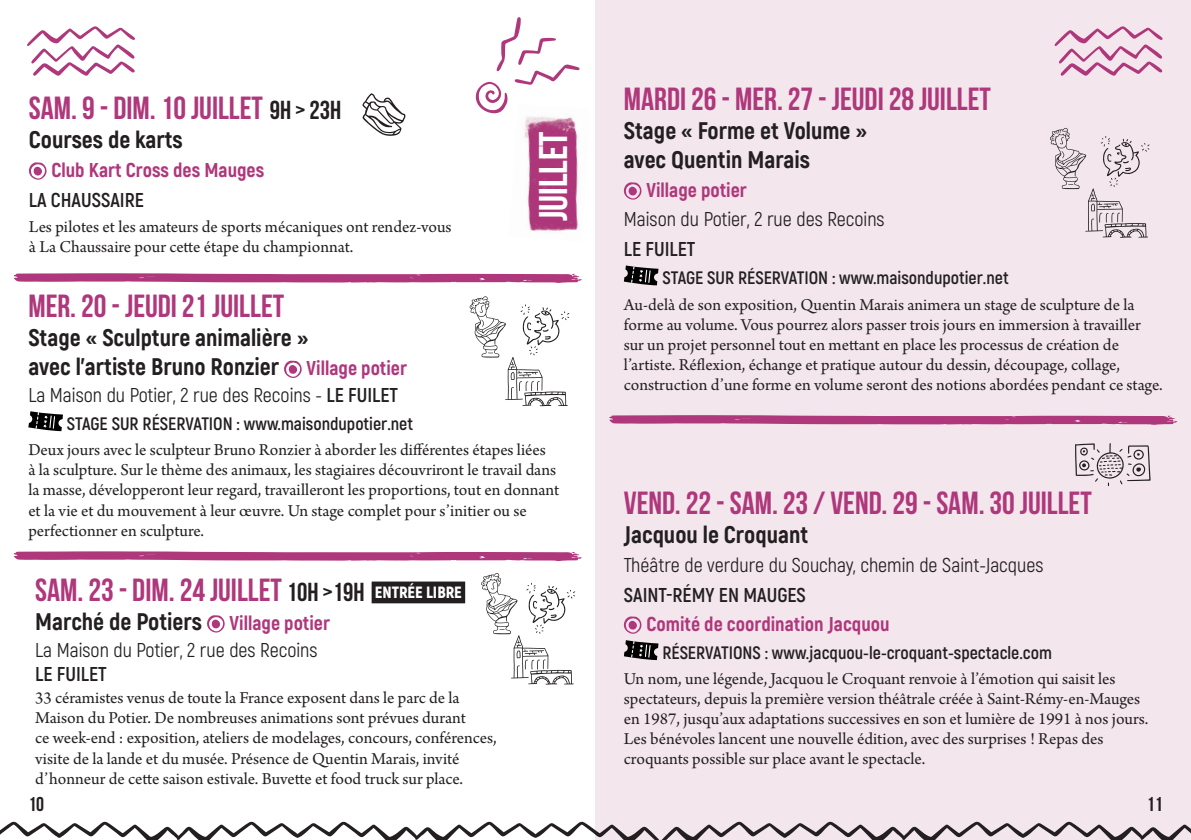
<style>
.page{position:relative;width:1191px;height:840px;background:#fff}
.page>*{position:absolute;margin:0;border:0;box-sizing:border-box;transform-origin:0 0}
.t1{font:700 40px "Bebas Neue";color:#fff}
.t2{font:700 32px "Bebas Neue";color:#af377b}
.t3{font:800 24px/28.8px "Akrobat";color:#231f20}
.t4{font:20px "Akrobat";color:#231f20}
.t5{font:800 20px "Akrobat";color:#af377b}
.t6{font:700 20px "Akrobat";color:#231f20}
.t7{font:700 20px "Bebas Neue";color:#231f20}
.t8{font:700 18px "Akrobat";color:#231f20}
.t9{font:17.6px/20px "Arno Pro";color:#231f20}
.t10{font:900 16.4px "Akrobat";color:#fff}
.s1{font-size:26px;color:#231f20}
.s2{font-size:20px;color:#af377b}
.s3{font-weight:700}
</style>
<div class="page">
<div style="left:595px;top:0;width:596px;height:839px;background:#f3e7ed"></div>
<img style="left:524px;top:116px;width:54px;height:116px">
<svg style="left:0;top:821px;width:1191px;height:18px"></svg>
<svg style="left:609px;top:415px;width:569px;height:10px;background:#bb5790"></svg>
<svg style="left:14px;top:273px;width:568px;height:10px;background:#bd5b93"></svg>
<svg style="left:14px;top:551px;width:568px;height:10px;background:#bd5b93"></svg>
<svg style="left:28px;top:162px;width:19px;height:18px"></svg>
<svg style="left:362px;top:93px;width:43px;height:43px"></svg>
<svg style="left:284px;top:360px;width:18px;height:18px"></svg>
<svg style="left:28px;top:411px;width:35px;height:20px"></svg>
<svg style="left:469px;top:296px;width:100px;height:110px"></svg>
<svg style="left:481px;top:573px;width:94px;height:111px"></svg>
<svg style="left:207px;top:615px;width:18px;height:17px"></svg>
<div style="left:371px;top:581px;width:94px;height:22px;background:#231f20"></div>
<svg style="left:27px;top:26px;width:108px;height:50px"></svg>
<svg style="left:1054px;top:26px;width:108px;height:50px"></svg>
<svg style="left:475px;top:17px;width:105px;height:96px"></svg>
<svg style="left:623px;top:182px;width:19px;height:17px"></svg>
<svg style="left:624px;top:265px;width:34px;height:20px"></svg>
<svg style="left:1050px;top:128px;width:99px;height:109px"></svg>
<svg style="left:623px;top:616px;width:19px;height:17px"></svg>
<svg style="left:624px;top:640px;width:34px;height:19px"></svg>
<svg style="left:1075px;top:443px;width:75px;height:43px"></svg>
<h2 class="t2" style="left:29px;top:90px;width:314px">SAM. 9 - DIM. 10 JUILLET <span class="s1">9H &gt; 23H</span></h2>
<h3 class="t3" style="left:29px;top:125px;width:155px">Courses de karts</h3>
<p class="t5" style="left:52px;top:157px;width:214px">Club Kart Cross des Mauges</p>
<p class="t6" style="left:29px;top:187px;width:117px">LA CHAUSSAIRE</p>
<p class="t9" style="left:29px;top:218px;width:424px">Les pilotes et les amateurs de sports mécaniques ont rendez-vous à La Chaussaire pour cette étape du championnat.</p>
<h2 class="t2" style="left:28px;top:288px;width:257px">MER. 20 - JEUDI 21 JUILLET</h2>
<h3 class="t3" style="left:28px;top:323px;width:380px">Stage « Sculpture animalière »<br>avec l’artiste Bruno Ronzier <span class="s2">Village potier</span></h3>
<p class="t4" style="left:28px;top:383px;width:371px">La Maison du Potier, 2 rue des Recoins - <span class="s3">LE FUILET</span></p>
<p class="t8" style="left:67px;top:412px;width:348px">STAGE SUR RÉSERVATION : www.maisondupotier.net</p>
<p class="t9" style="left:28px;top:441px;width:532px">Deux jours avec le sculpteur Bruno Ronzier à aborder les différentes étapes liées<br>à la sculpture. Sur le thème des animaux, les stagiaires découvriront le travail dans la masse, développeront leur regard, travailleront les proportions, tout en donnant et la vie et du mouvement à leur œuvre. Un stage complet pour s’initier ou se perfectionner en sculpture.</p>
<h2 class="t2" style="left:35px;top:572px;width:331px">SAM. 23 - DIM. 24 JUILLET <span class="s1">10H &gt;19H</span></h2>
<h3 class="t3" style="left:35px;top:606px;width:296px">Marché de Potiers <span class="s2">Village potier</span></h3>
<p class="t4" style="left:35px;top:637px;width:284px">La Maison du Potier, 2 rue des Recoins</p>
<p class="t6" style="left:35px;top:660px;width:73px">LE FUILET</p>
<p class="t9" style="left:35px;top:688px;width:463px">33 céramistes venus de toute la France exposent dans le parc de la Maison du Potier. De nombreuses animations sont prévues durant<br>ce week-end : exposition, ateliers de modelages, concours, conférences, visite de la lande et du musée. Présence de Quentin Marais, invité d’honneur de cette saison estivale. Buvette et food truck sur place.</p>
<h1 class="t1" style="left:531px;top:221px;width:91px;rotate:-90deg">JUILLET</h1>
<p class="t10" style="left:375px;top:581px;width:88px">ENTRÉE LIBRE</p>
<p class="t7" style="left:28px;top:792px;width:17px">10</p>
<h2 class="t2" style="left:624px;top:82px;width:368px">MARDI 26 - MER. 27 - JEUDI 28 JUILLET</h2>
<h3 class="t3" style="left:624px;top:116px;width:245px">Stage « Forme et Volume » avec Quentin Marais</h3>
<p class="t5" style="left:646px;top:177px;width:102px">Village potier</p>
<p class="t4" style="left:624px;top:207px;width:262px">Maison du Potier, 2 rue des Recoins</p>
<p class="t6" style="left:624px;top:236px;width:73px">LE FUILET</p>
<p class="t8" style="left:662px;top:266px;width:348px">STAGE SUR RÉSERVATION : www.maisondupotier.net</p>
<p class="t9" style="left:624px;top:295px;width:540px">Au-delà de son exposition, Quentin Marais animera un stage de sculpture de la forme au volume. Vous pourrez alors passer trois jours en immersion à travailler sur un projet personnel tout en mettant en place les processus de création de l’artiste. Réflexion, échange et pratique autour du dessin, découpage, collage, construction d’une forme en volume seront des notions abordées pendant ce stage.</p>
<h2 class="t2" style="left:624px;top:485px;width:469px">VEND. 22 - SAM. 23 / VEND. 29 - SAM. 30 JUILLET</h2>
<h3 class="t3" style="left:624px;top:519px;width:186px">Jacquou le Croquant</h3>
<p class="t4" style="left:624px;top:553px;width:421px">Théâtre de verdure du Souchay, chemin de Saint-Jacques</p>
<p class="t6" style="left:624px;top:582px;width:183px">SAINT-RÉMY EN MAUGES</p>
<p class="t5" style="left:646px;top:610px;width:245px">Comité de coordination Jacquou</p>
<p class="t8" style="left:662px;top:640px;width:391px">RÉSERVATIONS : www.jacquou-le-croquant-spectacle.com</p>
<p class="t9" style="left:624px;top:669px;width:526px">Un nom, une légende, Jacquou le Croquant renvoie à l’émotion qui saisit les spectateurs, depuis la première version théâtrale créée à Saint-Rémy-en-Mauges en 1987, jusqu’aux adaptations successives en son et lumière de 1991 à nos jours.<br>Les bénévoles lancent une nouvelle édition, avec des surprises ! Repas des croquants possible sur place avant le spectacle.</p>
<p class="t7" style="left:1146px;top:792px;width:17px">11</p>
</div>
